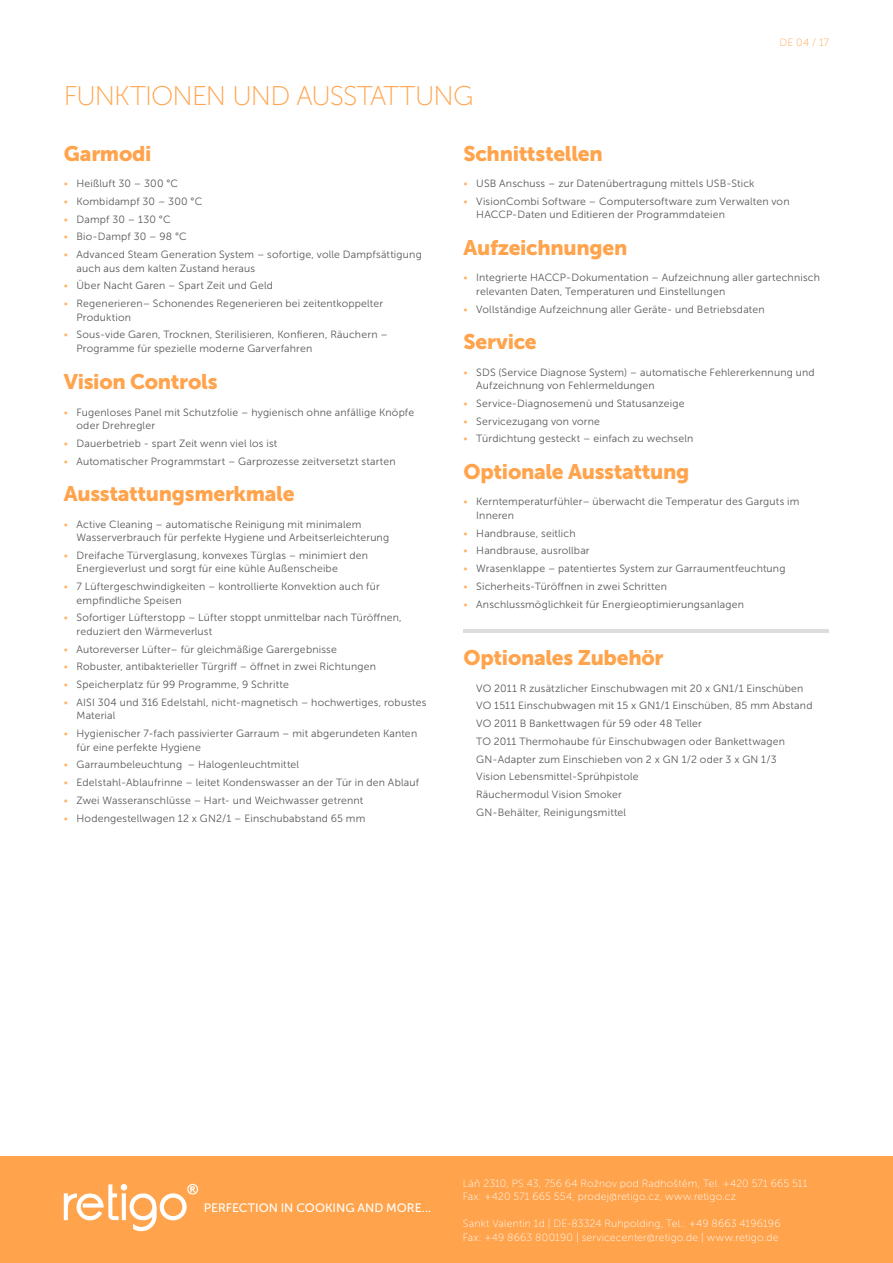
<style>
.page{position:relative;width:893px;height:1263px;background:#fff}
.page>*{position:absolute;margin:0;border:0;box-sizing:border-box;transform-origin:0 0}
.t1{font:27px "Museo Sans 100";letter-spacing:-.03em;color:#ffa34c}
.t2{font:21px "Museo Sans 900";letter-spacing:-.015em;color:#ffa34c}
.t3{font:12.15px "Museo Sans 500";color:#fff}
.Odrazky{font:10.5px/13.5px "Museo Sans 300";letter-spacing:.015em;color:#57585a}
.t4{font:10.5px/13.5px "Museo Sans 100";letter-spacing:.015em;color:#fff}
.t5{font:10.5px "Museo Sans 100";color:#ffa34c}
.s1{color:#ffb570}
</style>
<div class="page">
<div style="left:0;top:1157px;width:893px;height:106px;background:#ffa34c"></div>
<svg style="left:64px;top:1184px;width:134px;height:48px"></svg>
<hr style="left:463px;top:629px;width:366px;height:4px;background:#dcdddf">
<p class="t5" style="left:779px;top:37px;width:51px">DE 04 / 17</p>
<h2 class="t1" style="left:64px;top:82px;width:411px">FUNKTIONEN UND AUSSTATTUNG</h2>
<h3 class="t2" style="left:64px;top:142px;width:89px">Garmodi</h3>
<p class="Odrazky" style="left:64px;top:177px;width:116px"><span class="s1">•</span> Heißluft 30 – 300 °C</p>
<p class="Odrazky" style="left:64px;top:195px;width:140px"><span class="s1">•</span> Kombidampf 30 – 300 °C</p>
<p class="Odrazky" style="left:64px;top:212px;width:108px"><span class="s1">•</span> Dampf 30 – 130 °C</p>
<p class="Odrazky" style="left:64px;top:230px;width:125px"><span class="s1">•</span> Bio-Dampf 30 – 98 °C</p>
<p class="Odrazky" style="left:77px;top:248px;width:347px;text-indent:-13px"><span class="s1">•</span> Advanced Steam Generation System – sofortige, volle Dampfsättigung auch aus dem kalten Zustand heraus</p>
<p class="Odrazky" style="left:64px;top:279px;width:211px"><span class="s1">•</span> Über Nacht Garen – Spart Zeit und Geld</p>
<p class="Odrazky" style="left:77px;top:297px;width:308px;text-indent:-13px"><span class="s1">•</span> Regenerieren– Schonendes Regenerieren bei zeitentkoppelter<br>Produktion</p>
<p class="Odrazky" style="left:77px;top:328px;width:313px;text-indent:-13px"><span class="s1">•</span> Sous-vide Garen, Trocknen, Sterilisieren, Konfieren, Räuchern –<br>Programme für spezielle moderne Garverfahren</p>
<h3 class="t2" style="left:64px;top:370px;width:155px">Vision Controls</h3>
<p class="Odrazky" style="left:77px;top:405px;width:339px;text-indent:-13px"><span class="s1">•</span> Fugenloses Panel mit Schutzfolie – hygienisch ohne anfällige Knöpfe oder Drehregler</p>
<p class="Odrazky" style="left:64px;top:437px;width:215px"><span class="s1">•</span> Dauerbetrieb - spart Zeit wenn viel los ist</p>
<p class="Odrazky" style="left:64px;top:454px;width:333px"><span class="s1">•</span> Automatischer Programmstart – Garprozesse zeitversetzt starten</p>
<h3 class="t2" style="left:64px;top:482px;width:232px">Ausstattungsmerkmale</h3>
<p class="Odrazky" style="left:77px;top:517px;width:314px;text-indent:-13px"><span class="s1">•</span> Active Cleaning – automatische Reinigung mit minimalem<br>Wasserverbrauch für perfekte Hygiene und Arbeitserleichterung</p>
<p class="Odrazky" style="left:77px;top:549px;width:293px;text-indent:-13px"><span class="s1">•</span> Dreifache Türverglasung, konvexes Türglas – minimiert den<br>Energieverlust und sorgt für eine kühle Außenscheibe</p>
<p class="Odrazky" style="left:77px;top:580px;width:305px;text-indent:-13px"><span class="s1">•</span> 7 Lüftergeschwindigkeiten – kontrollierte Konvektion auch für empfindliche Speisen</p>
<p class="Odrazky" style="left:77px;top:611px;width:327px;text-indent:-13px"><span class="s1">•</span> Sofortiger Lüfterstopp – Lüfter stoppt unmittelbar nach Türöffnen, reduziert den Wärmeverlust</p>
<p class="Odrazky" style="left:64px;top:642px;width:275px"><span class="s1">•</span> Autoreverser Lüfter– für gleichmäßige Garergebnisse</p>
<p class="Odrazky" style="left:64px;top:660px;width:314px"><span class="s1">•</span> Robuster, antibakterieller Türgriff – öffnet in zwei Richtungen</p>
<p class="Odrazky" style="left:64px;top:678px;width:227px"><span class="s1">•</span> Speicherplatz für 99 Programme, 9 Schritte</p>
<p class="Odrazky" style="left:77px;top:696px;width:351px;text-indent:-13px"><span class="s1">•</span> AISI 304 und 316 Edelstahl, nicht-magnetisch – hochwertiges, robustes<br>Material</p>
<p class="Odrazky" style="left:77px;top:727px;width:342px;text-indent:-13px"><span class="s1">•</span> Hygienischer 7-fach passivierter Garraum – mit abgerundeten Kanten für eine perfekte Hygiene</p>
<p class="Odrazky" style="left:64px;top:758px;width:237px"><span class="s1">•</span> Garraumbeleuchtung – Halogenleuchtmittel</p>
<p class="Odrazky" style="left:64px;top:776px;width:357px"><span class="s1">•</span> Edelstahl-Ablaufrinne – leitet Kondenswasser an der Tür in den Ablauf</p>
<p class="Odrazky" style="left:64px;top:794px;width:301px"><span class="s1">•</span> Zwei Wasseranschlüsse – Hart- und Weichwasser getrennt</p>
<p class="Odrazky" style="left:64px;top:811px;width:303px"><span class="s1">•</span> Hodengestellwagen 12 x GN2/1 – Einschubabstand 65 mm</p>
<h3 class="t2" style="left:463px;top:142px;width:141px">Schnittstellen</h3>
<p class="Odrazky" style="left:463px;top:177px;width:293px"><span class="s1">•</span> USB Anschuss – zur Datenübertragung mittels USB-Stick</p>
<p class="Odrazky" style="left:476px;top:195px;width:315px;text-indent:-13px"><span class="s1">•</span> VisionCombi Software – Computersoftware zum Verwalten von<br>HACCP-Daten und Editieren der Programmdateien</p>
<h3 class="t2" style="left:463px;top:236px;width:165px">Aufzeichnungen</h3>
<p class="Odrazky" style="left:476px;top:271px;width:345px;text-indent:-13px"><span class="s1">•</span> Integrierte HACCP-Dokumentation – Aufzeichnung aller gartechnisch relevanten Daten, Temperaturen und Einstellungen</p>
<p class="Odrazky" style="left:463px;top:302px;width:303px"><span class="s1">•</span> Vollständige Aufzeichnung aller Geräte- und Betriebsdaten</p>
<h3 class="t2" style="left:463px;top:330px;width:75px">Service</h3>
<p class="Odrazky" style="left:476px;top:365px;width:340px;text-indent:-13px"><span class="s1">•</span> SDS (Service Diagnose System) – automatische Fehlererkennung und<br>Aufzeichnung von Fehlermeldungen</p>
<p class="Odrazky" style="left:463px;top:397px;width:223px"><span class="s1">•</span> Service-Diagnosemenü und Statusanzeige</p>
<p class="Odrazky" style="left:463px;top:414px;width:138px"><span class="s1">•</span> Servicezugang von vorne</p>
<p class="Odrazky" style="left:463px;top:432px;width:231px"><span class="s1">•</span> Türdichtung gesteckt – einfach zu wechseln</p>
<h3 class="t2" style="left:463px;top:460px;width:227px">Optionale Ausstattung</h3>
<p class="Odrazky" style="left:476px;top:495px;width:325px;text-indent:-13px"><span class="s1">•</span> Kerntemperaturfühler– überwacht die Temperatur des Garguts im<br>Inneren</p>
<p class="Odrazky" style="left:463px;top:526px;width:114px"><span class="s1">•</span> Handbrause, seitlich</p>
<p class="Odrazky" style="left:463px;top:544px;width:128px"><span class="s1">•</span> Handbrause, ausrollbar</p>
<p class="Odrazky" style="left:463px;top:562px;width:324px"><span class="s1">•</span> Wrasenklappe – patentiertes System zur Garraumentfeuchtung</p>
<p class="Odrazky" style="left:463px;top:580px;width:205px"><span class="s1">•</span> Sicherheits-Türöffnen in zwei Schritten</p>
<p class="Odrazky" style="left:463px;top:597px;width:282px"><span class="s1">•</span> Anschlussmöglichkeit für Energieoptimierungsanlagen</p>
<h3 class="t2" style="left:463px;top:646px;width:202px">Optionales Zubehör</h3>
<p class="Odrazky" style="left:476px;top:681px;width:329px">VO 2011 R zusätzlicher Einschubwagen mit 20 x GN1/1 Einschüben</p>
<p class="Odrazky" style="left:476px;top:699px;width:338px">VO 1511 Einschubwagen mit 15 x GN1/1 Einschüben, 85 mm Abstand</p>
<p class="Odrazky" style="left:476px;top:717px;width:227px">VO 2011 B Bankettwagen für 59 oder 48 Teller</p>
<p class="Odrazky" style="left:476px;top:735px;width:310px">TO 2011 Thermohaube für Einschubwagen oder Bankettwagen</p>
<p class="Odrazky" style="left:476px;top:752px;width:302px">GN-Adapter zum Einschieben von 2 x GN 1/2 oder 3 x GN 1/3</p>
<p class="Odrazky" style="left:476px;top:770px;width:164px">Vision Lebensmittel-Sprühpistole</p>
<p class="Odrazky" style="left:476px;top:788px;width:147px">Räuchermodul Vision Smoker</p>
<p class="Odrazky" style="left:476px;top:806px;width:151px">GN-Behälter, Reinigungsmittel</p>
<p class="t3" style="left:204px;top:1201px;width:229px">PERFECTION IN COOKING AND MORE...</p>
<p class="t4" style="left:463px;top:1176px;width:346px">Láň 2310, PS 43, 756 64 Rožnov pod Radhoštěm, Tel. +420 571 665 511<br>Fax: +420 571 665 554, prodej@retigo.cz, www.retigo.cz</p>
<p class="t4" style="left:463px;top:1217px;width:319px">Sankt Valentin 1d | DE-83324 Ruhpolding, Tel.: +49 8663 4196196<br>Fax: +49 8663 800190 | servicecenter@retigo.de | www.retigo.de</p>
</div>
